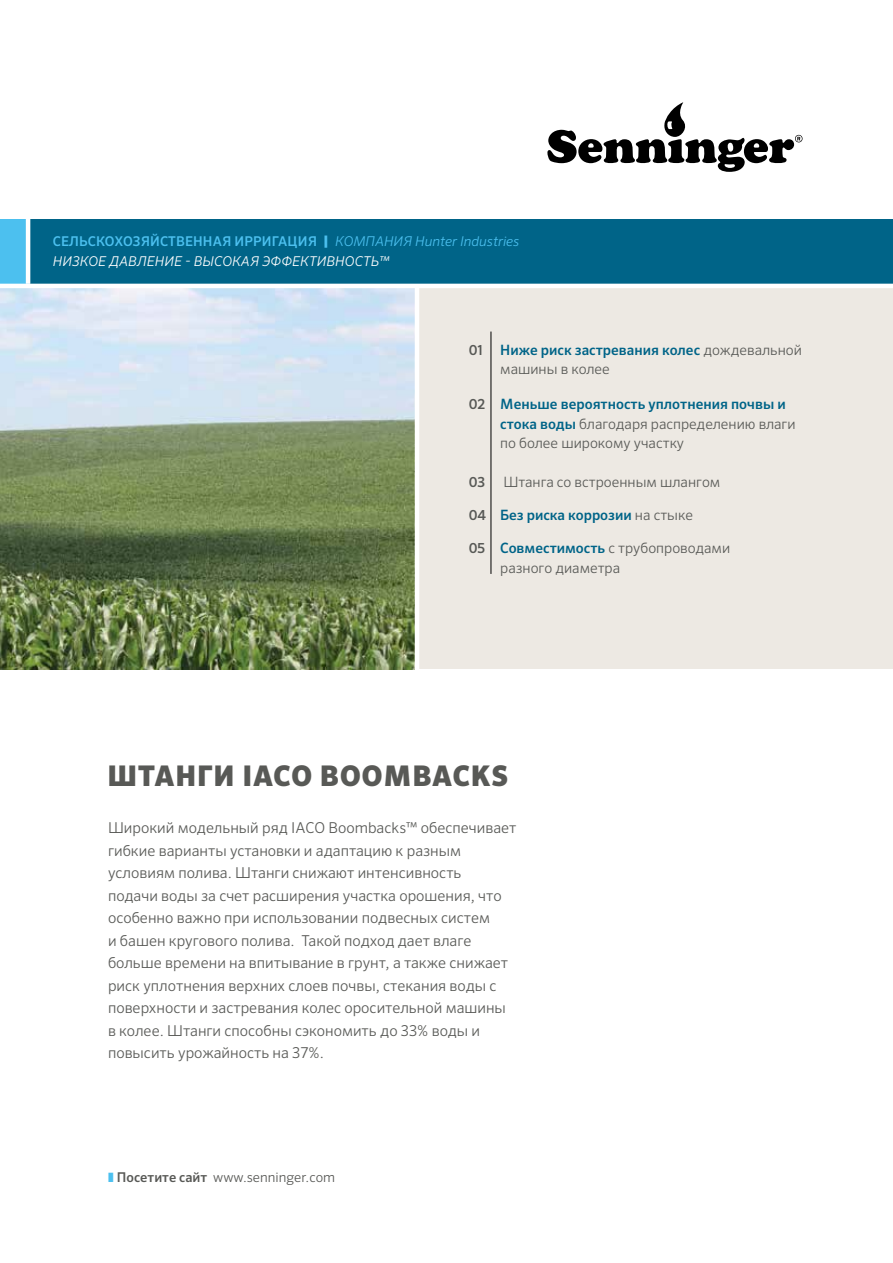
<style>
.page{position:relative;width:893px;height:1263px;background:#fff}
.page>*{position:absolute;margin:0;border:0;box-sizing:border-box;transform-origin:0 0}
.t1{font:900 28.5px "Sero Pro";letter-spacing:.03em;color:#585956}
.t2{font:300 15px/22.5px "Sero Pro";color:#585956}
.t3{font:300 14.25px/19.5px "Sero Pro";color:#585956}
.t4{font:500 14.25px/19.5px "Sero Pro";color:#006488}
.t5{font:500 13.8px "Sero Pro";color:#585956}
.t6{font:italic 300 13.5px/19.5px "Sero Pro";letter-spacing:.01em;color:#fff}
.t7{font:300 13.5px "Sero Pro";color:#585956}
.s1{font-weight:500;font-style:normal;color:#4cc0ef}
.s2{font-weight:900;font-style:normal;color:#4cc0ef}
.s3{color:#4cc0ef}
.s4{font-size:13.8px;color:#585956}
.s5{font-weight:300;color:#585956}
.s6{font-weight:500;font-size:13.8px}
.s7{font-weight:500;color:#006488}
.s8{font-weight:500}
</style>
<div class="page">
<div style="left:419px;top:288px;width:474px;height:381px;background:#ede9e3"></div>
<img style="left:0;top:288px;width:415px;height:381px">
<hr style="left:491px;top:332px;width:1px;height:242px;background:#000">
<div style="left:0;top:219px;width:893px;height:65px;background:#006488"></div>
<div style="left:0;top:219px;width:29px;height:65px;background:#4cc0ef"></div>
<hr style="left:26px;top:217px;width:4px;height:67px;background:#fff">
<svg style="left:547px;top:102px;width:255px;height:70px"></svg>
<p class="t6" style="left:53px;top:232px;width:468px"><span class="s1">СЕЛЬСКОХОЗЯЙСТВЕННАЯ ИРРИГАЦИЯ</span> <span class="s2">|</span> <span class="s3">КОМПАНИЯ Hunter Industries<br></span>НИЗКОЕ ДАВЛЕНИЕ - ВЫСОКАЯ ЭФФЕКТИВНОСТЬ™</p>
<p class="t4" style="left:500px;top:340px;width:303px;text-indent:-32px"><span class="s4">01</span> Ниже риск застревания колес <span class="s5">дождевальной машины в колее</span></p>
<p class="t3" style="left:500px;top:394px;width:297px;text-indent:-32px"><span class="s6">02</span> <span class="s7">Меньше вероятность уплотнения почвы и стока воды</span> благодаря распределению влаги по более широкому участку</p>
<p class="t5" style="left:469px;top:474px;width:18px">03</p>
<p class="t3" style="left:503px;top:472px;width:218px">Штанга со встроенным шлангом</p>
<p class="t4" style="left:469px;top:505px;width:226px"><span class="s4">04</span> Без риска коррозии <span class="s5">на стыке</span></p>
<p class="t3" style="left:500px;top:538px;width:231px;text-indent:-32px"><span class="s6">05</span> <span class="s7">Совместимость</span> с трубопроводами разного диаметра</p>
<h1 class="t1" style="left:107px;top:758px;width:402px">ШТАНГИ IACO BOOMBACKS</h1>
<p class="t2" style="left:108px;top:816px;width:410px">Широкий модельный ряд IACO Boombacks™ обеспечивает гибкие варианты установки и адаптацию к разным условиям полива. Штанги снижают интенсивность<br>подачи воды за счет расширения участка орошения, что особенно важно при использовании подвесных систем<br>и башен кругового полива. Такой подход дает влаге больше времени на впитывание в грунт, а также снижает риск уплотнения верхних слоев почвы, стекания воды с поверхности и застревания колес оросительной машины в колее. Штанги способны сэкономить до 33% воды и повысить урожайность на 37%.</p>
<p class="t7" style="left:108px;top:1169px;width:229px"><span class="s3">❚</span> <span class="s8">Посетите сайт</span> www.senninger.com</p>
</div>
